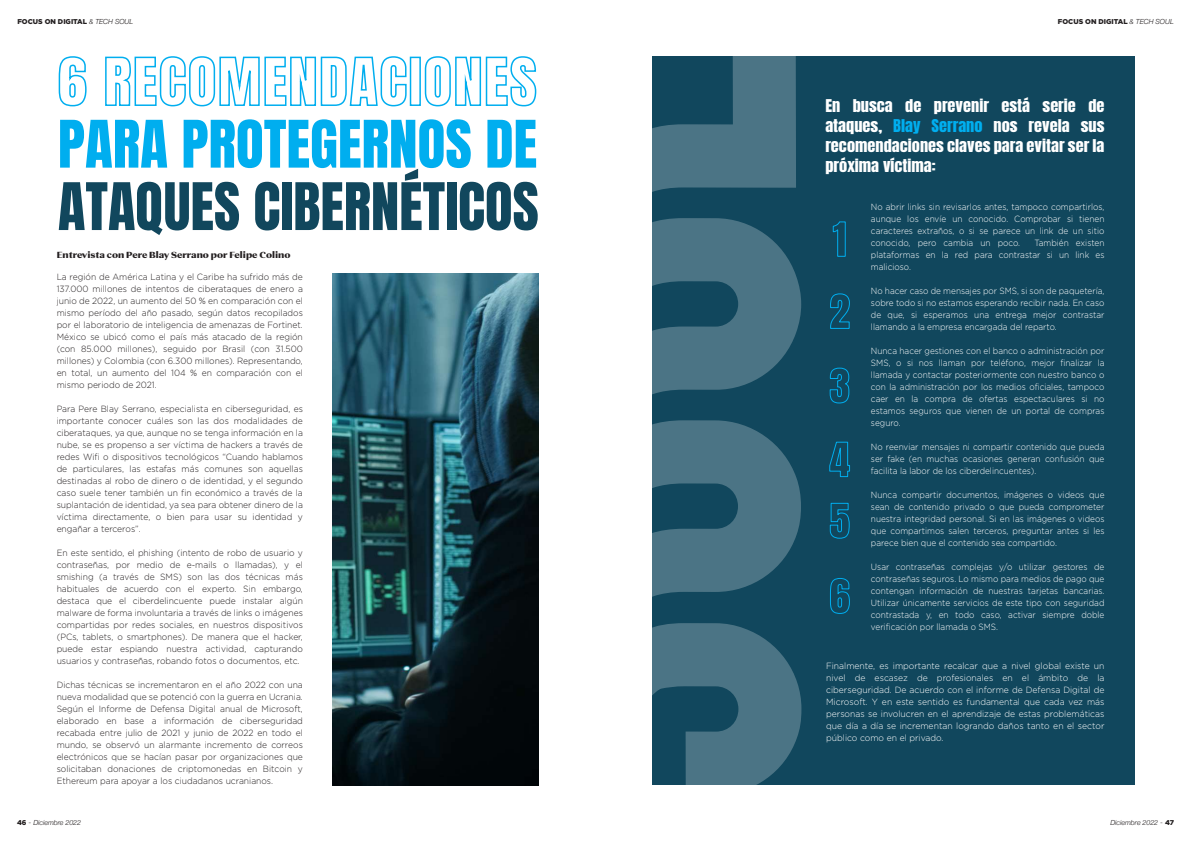
<style>
.page{position:relative;width:1191px;height:842px;background:#fff}
.page>*{position:absolute;margin:0;border:0;box-sizing:border-box;transform-origin:0 0}
.t1{font:55.7px "Anton";color:#11475d}
.t2{font:55.7px "Anton";color:#00aeef}
.t3{font:15px/20px "Anton";color:#fff;text-align:justify;scale:1.09 1}
.t4{font:300 9px/12px "Gotham";color:#231f20;text-align:justify;scale:.95 1}
.t5{font:300 9px/12px "Gotham";color:#fff;text-align:justify;scale:.92 1}
.t6{font:300 9px/12px "Gotham";color:#fff;text-align:justify;scale:.96 1}
.t7{font:700 9px "Caliburn";color:#231f20}
.t8{font:900 7px "Gotham";color:#231f20}
.t9{font:italic 300 7px "Helvetica Neue";color:#231f20}
.s1{font-family:"Helvetica Neue";font-weight:300;font-style:italic}
.s2{color:#00aeef}
.s3{font-family:"Gotham";font-weight:900;font-style:normal}
.s4{font-family:"Gotham";font-style:normal}
</style>
<div class="page">
<div style="left:652px;top:57px;width:482px;height:728px;background:#11475d"></div>
<svg style="left:58px;top:56px;width:29px;height:51px"></svg>
<svg style="left:105px;top:56px;width:302px;height:51px"></svg>
<div style="left:410px;top:57px;width:11px;height:49px;border:2px solid #00aeef"></div>
<svg style="left:424px;top:56px;width:113px;height:51px"></svg>
<img style="left:332px;top:273px;width:207px;height:512px">
<svg style="left:652px;top:57px;width:149px;height:728px"></svg>
<svg style="left:832px;top:221px;width:14px;height:36px"></svg>
<svg style="left:830px;top:293px;width:20px;height:36px"></svg>
<svg style="left:829px;top:367px;width:21px;height:37px"></svg>
<svg style="left:829px;top:441px;width:21px;height:37px"></svg>
<svg style="left:829px;top:502px;width:21px;height:37px"></svg>
<svg style="left:830px;top:578px;width:20px;height:36px"></svg>
<p class="t8" style="left:17px;top:18px;width:117px">FOCUS ON DIGITAL <span class="s1">&amp; TECH SOUL</span></p>
<p class="t8" style="left:1058px;top:18px;width:117px">FOCUS ON DIGITAL <span class="s1">&amp; TECH SOUL</span></p>
<h1 class="t2" style="left:58px;top:116px;width:481px">PARA PROTEGERNOS DE</h1>
<h1 class="t1" style="left:58px;top:178px;width:482px">ATAQUES CIBERNÉTICOS</h1>
<p class="t7" style="left:57px;top:249px;width:235px">Entrevista con Pere Blay Serrano por Felipe Colino</p>
<p class="t4" style="left:57px;top:271px;width:261px">La región de América Latina y el Caribe ha sufrido más de 137.000 millones de intentos de ciberataques de enero a junio de 2022, un aumento del 50 % en comparación con el mismo período del año pasado, según datos recopilados por el laboratorio de inteligencia de amenazas de Fortinet.<br>México se ubicó como el país más atacado de la región (con 85.000 millones), seguido por Brasil (con 31.500 millones) y Colombia (con 6.300 millones). Representando, en total, un aumento del 104 % en comparación con el mismo periodo de 2021.</p>
<p class="t4" style="left:57px;top:403px;width:261px">Para Pere Blay Serrano, especialista en ciberseguridad, es importante conocer cuáles son las dos modalidades de ciberataques, ya que, aunque no se tenga información en la nube, se es propenso a ser víctima de hackers a través de redes Wifi o dispositivos tecnológicos “Cuando hablamos de particulares, las estafas más comunes son aquellas destinadas al robo de dinero o de identidad, y el segundo caso suele tener también un fin económico a través de la suplantación de identidad, ya sea para obtener dinero de la víctima directamente, o bien para usar su identidad y engañar a terceros”.</p>
<p class="t4" style="left:57px;top:547px;width:261px">En este sentido, el phishing (intento de robo de usuario y contraseñas, por medio de e-mails o llamadas), y el smishing (a través de SMS) son las dos técnicas más habituales de acuerdo con el experto. Sin embargo, destaca que el ciberdelincuente puede instalar algún malware de forma involuntaria a través de links o imágenes compartidas por redes sociales, en nuestros dispositivos (PCs, tablets, o smartphones). De manera que el hacker, puede estar espiando nuestra actividad, capturando usuarios y contraseñas, robando fotos o documentos, etc.</p>
<p class="t4" style="left:57px;top:679px;width:261px">Dichas técnicas se incrementaron en el año 2022 con una nueva modalidad que se potenció con la guerra en Ucrania.<br>Según el Informe de Defensa Digital anual de Microsoft, elaborado en base a información de ciberseguridad recabada entre julio de 2021 y junio de 2022 en todo el mundo, se observó un alarmante incremento de correos electrónicos que se hacían pasar por organizaciones que solicitaban donaciones de criptomonedas en Bitcoin y Ethereum para apoyar a los ciudadanos ucranianos.</p>
<h2 class="t3" style="left:825px;top:97px;width:258px">En busca de prevenir está serie de ataques, <span class="s2">Blay Serrano</span> nos revela sus recomendaciones claves para evitar ser la próxima víctima:</h2>
<p class="t5" style="left:871px;top:201px;width:255px">No abrir links sin revisarlos antes, tampoco compartirlos, aunque los envíe un conocido. Comprobar si tienen caracteres extraños, o si se parece un link de un sitio conocido, pero cambia un poco.</p>
<p class="t5" style="left:871px;top:237px;width:255px;text-indent:163px">También existen plataformas en la red para contrastar si un link es malicioso.</p>
<p class="t5" style="left:871px;top:285px;width:255px">No hacer caso de mensajes por SMS, si son de paquetería, sobre todo si no estamos esperando recibir nada. En caso de que, si esperamos una entrega mejor contrastar llamando a la empresa encargada del reparto.</p>
<p class="t5" style="left:871px;top:345px;width:255px">Nunca hacer gestiones con el banco o administración por SMS, o si nos llaman por teléfono, mejor finalizar la llamada y contactar posteriormente con nuestro banco o con la administración por los medios oficiales, tampoco caer en la compra de ofertas espectaculares si no estamos seguros que vienen de un portal de compras seguro.</p>
<p class="t5" style="left:871px;top:441px;width:255px">No reenviar mensajes ni compartir contenido que pueda ser fake (en muchas ocasiones generan confusión que facilita la labor de los ciberdelincuentes).</p>
<p class="t5" style="left:871px;top:489px;width:255px">Nunca compartir documentos, imágenes o videos que sean de contenido privado o que pueda comprometer nuestra integridad personal. Si en las imágenes o videos que compartimos salen terceros, preguntar antes si les parece bien que el contenido sea compartido.</p>
<p class="t5" style="left:871px;top:560px;width:255px">Usar contraseñas complejas y/o utilizar gestores de contraseñas seguros. Lo mismo para medios de pago que contengan información de nuestras tarjetas bancarias.<br>Utilizar únicamente servicios de este tipo con seguridad contrastada y, en todo caso, activar siempre doble verificación por llamada o SMS.</p>
<p class="t6" style="left:826px;top:660px;width:291px">Finalmente, es importante recalcar que a nivel global existe un nivel de escasez de profesionales en el ámbito de la ciberseguridad. De acuerdo con el informe de Defensa Digital de Microsoft. Y en este sentido es fundamental que cada vez más personas se involucren en el aprendizaje de estas problemáticas que día a día se incrementan logrando daños tanto en el sector público como en el privado.</p>
<p class="t9" style="left:17px;top:817px;width:66px"><span class="s3">46</span> <span class="s4">-</span> Diciembre 2022</p>
<p class="t9" style="left:1110px;top:817px;width:65px">Diciembre 2022 <span class="s4">-</span> <span class="s3">47</span></p>
</div>
